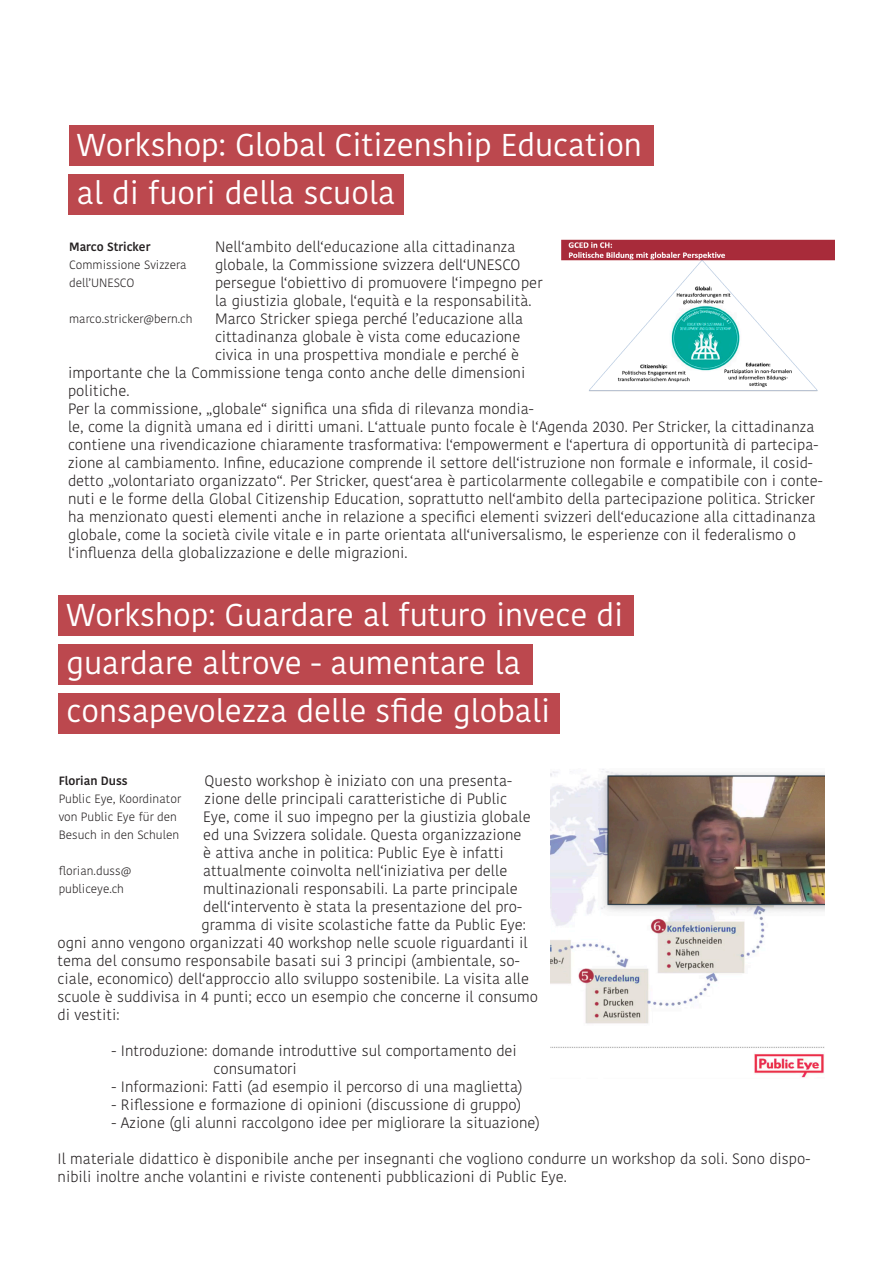
<style>
.page{position:relative;width:893px;height:1263px;background:#fff}
.page>*{position:absolute;margin:0;border:0;box-sizing:border-box;transform-origin:0 0}
.t1{font:31.5px "Kohinoor Devanagari";color:#fff}
.t2{font:300 15px/18px "Kohinoor Devanagari";color:#231f20}
.t3{font:300 12px/18px "Kohinoor Devanagari";color:#231f20}
.t4{font:600 12px "Kohinoor Devanagari";color:#231f20}
</style>
<div class="page">
<div style="left:58px;top:693px;width:502px;height:41px;background:#bc484e"></div>
<div style="left:69px;top:174px;width:335px;height:41px;background:#bc484e"></div>
<div style="left:69px;top:125px;width:585px;height:41px;background:#bc484e"></div>
<img style="left:561px;top:239px;width:273px;height:153px">
<div style="left:58px;top:644px;width:475px;height:41px;background:#bc484e"></div>
<div style="left:58px;top:595px;width:576px;height:41px;background:#bc484e"></div>
<img style="left:551px;top:769px;width:273px;height:309px">
<p class="t1" style="left:77px;top:126px;width:566px">Workshop: Global Citizenship Education</p>
<p class="t1" style="left:77px;top:174px;width:320px">al di fuori della scuola</p>
<p class="t4" style="left:69px;top:240px;width:83px">Marco Stricker</p>
<p class="t3" style="left:69px;top:256px;width:119px">Commissione Svizzera dell’UNESCO</p>
<p class="t3" style="left:69px;top:310px;width:125px">marco.stricker@bern.ch</p>
<p class="t2" style="left:215px;top:238px;width:302px">Nell‘ambito dell‘educazione alla cittadinanza</p>
<p class="t2" style="left:215px;top:256px;width:307px">globale, la Commissione svizzera dell‘UNESCO</p>
<p class="t2" style="left:215px;top:274px;width:329px">persegue l‘obiettivo di promuovere l‘impegno per</p>
<p class="t2" style="left:215px;top:292px;width:318px">la giustizia globale, l‘equità e la responsabilità.</p>
<p class="t2" style="left:215px;top:310px;width:310px">Marco Stricker spiega perché l’educazione alla</p>
<p class="t2" style="left:215px;top:328px;width:307px">cittadinanza globale è vista come educazione</p>
<p class="t2" style="left:215px;top:346px;width:306px">civica in una prospettiva mondiale e perché è</p>
<p class="t2" style="left:68px;top:364px;width:459px">importante che la Commissione tenga conto anche delle dimensioni</p>
<p class="t2" style="left:68px;top:382px;width:63px">politiche.</p>
<p class="t2" style="left:68px;top:400px;width:756px">Per la commissione, „globale“ significa una sfida di rilevanza mondia-<br>le, come la dignità umana ed i diritti umani. L‘attuale punto focale è l‘Agenda 2030. Per Stricker, la cittadinanza contiene una rivendicazione chiaramente trasformativa: l‘empowerment e l‘apertura di opportunità di partecipa&shy;zione al cambiamento. Infine, educazione comprende il settore dell‘istruzione non formale e informale, il cosid&shy;detto „volontariato organizzato“. Per Stricker, quest‘area è particolarmente collegabile e compatibile con i conte&shy;nuti e le forme della Global Citizenship Education, soprattutto nell‘ambito della partecipazione politica. Stricker ha menzionato questi elementi anche in relazione a specifici elementi svizzeri dell‘educazione alla cittadinanza globale, come la società civile vitale e in parte orientata all‘universalismo, le esperienze con il federalismo o l‘influenza della globalizzazione e delle migrazioni.</p>
<p class="t1" style="left:67px;top:596px;width:558px">Workshop: Guardare al futuro invece di</p>
<p class="t1" style="left:67px;top:644px;width:456px">guardare altrove - aumentare la</p>
<p class="t1" style="left:67px;top:692px;width:485px">consapevolezza delle sfide globali</p>
<p class="t2" style="left:205px;top:772px;width:309px">Questo workshop è iniziato con una presenta-</p>
<p class="t2" style="left:205px;top:790px;width:304px">zione delle principali caratteristiche di Public</p>
<p class="t2" style="left:203px;top:808px;width:329px">Eye, come il suo impegno per la giustizia globale</p>
<p class="t2" style="left:203px;top:826px;width:320px">ed una Svizzera solidale. Questa organizzazione</p>
<p class="t2" style="left:203px;top:844px;width:302px">è attiva anche in politica: Public Eye è infatti</p>
<p class="t2" style="left:203px;top:862px;width:306px">attualmente coinvolta nell‘iniziativa per delle</p>
<p class="t2" style="left:203px;top:880px;width:316px">multinazionali responsabili. La parte principale</p>
<p class="t2" style="left:203px;top:898px;width:320px">dell‘intervento è stata la presentazione del pro-</p>
<p class="t2" style="left:202px;top:916px;width:326px">gramma di visite scolastiche fatte da Public Eye:</p>
<p class="t2" style="left:58px;top:934px;width:472px">ogni anno vengono organizzati 40 workshop nelle scuole riguardanti il</p>
<p class="t2" style="left:58px;top:952px;width:463px">tema del consumo responsabile basati sui 3 principi (ambientale, so-</p>
<p class="t2" style="left:58px;top:970px;width:473px">ciale, economico) dell‘approccio allo sviluppo sostenibile. La visita alle</p>
<p class="t2" style="left:58px;top:988px;width:482px">scuole è suddivisa in 4 punti; ecco un esempio che concerne il consumo</p>
<p class="t2" style="left:58px;top:1006px;width:63px">di vestiti:</p>
<p class="t2" style="left:213px;top:1042px;width:305px;text-indent:-102px">- Introduzione: domande introduttive sul comportamento dei consumatori</p>
<p class="t2" style="left:112px;top:1078px;width:413px">- Informazioni: Fatti (ad esempio il percorso di una maglietta)</p>
<p class="t2" style="left:112px;top:1096px;width:411px">- Riflessione e formazione di opinioni (discussione di gruppo)</p>
<p class="t2" style="left:112px;top:1114px;width:430px">- Azione (gli alunni raccolgono idee per migliorare la situazione)</p>
<p class="t2" style="left:58px;top:1150px;width:754px">Il materiale didattico è disponibile anche per insegnanti che vogliono condurre un workshop da soli. Sono dispo&shy;nibili inoltre anche volantini e riviste contenenti pubblicazioni di Public Eye.</p>
<p class="t4" style="left:59px;top:773px;width:71px">Florian Duss</p>
<p class="t3" style="left:59px;top:789px;width:124px">Public Eye, Koordinator von Public Eye für den<br>Besuch in den Schulen</p>
<p class="t3" style="left:59px;top:861px;width:74px">florian.duss@</p>
<p class="t3" style="left:59px;top:879px;width:67px">publiceye.ch</p>
</div>
